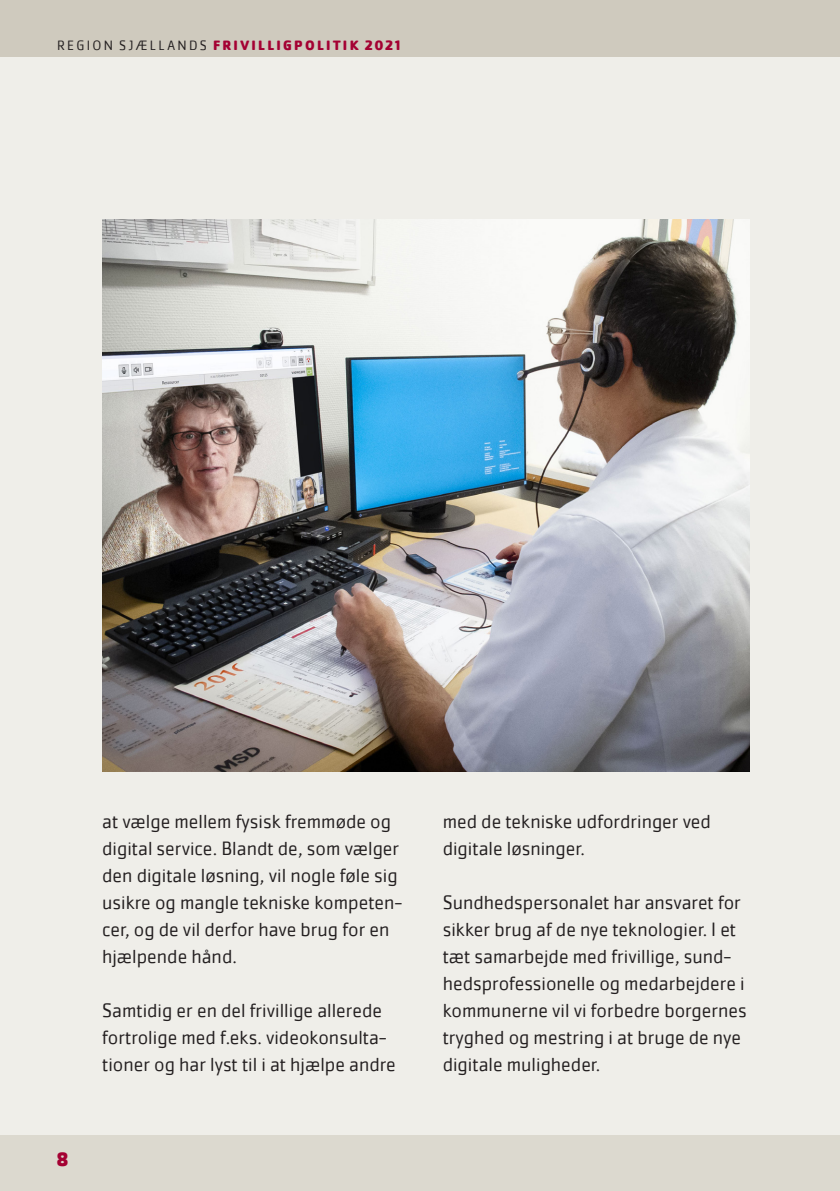
<style>
.page{position:relative;width:840px;height:1191px;background:#fff}
.page>*{position:absolute;margin:0;border:0;box-sizing:border-box;transform-origin:0 0}
.t1{font:300 20px/27px "Cachet Pro";color:#231f20}
.t2{font:800 20px "Cachet Pro";color:#a40133}
.t3{font:800 14px "Cachet Pro";letter-spacing:.16em;color:#a40133}
.s1{font-weight:300;color:#231f20}
</style>
<div class="page">
<div style="left:0;top:1134px;width:839px;height:57px;background:#dcd9cf"></div>
<div style="left:0;top:51px;width:839px;height:1083px;background:#efeee9"></div>
<div style="left:0;top:0;width:839px;height:57px;background:#cfcabe"></div>
<img style="left:102px;top:219px;width:646px;height:553px">
<p class="t3" style="left:57px;top:37px;width:344px"><span class="s1">REGION SJÆLLANDS</span> FRIVILLIGPOLITIK 2021</p>
<p class="t2" style="left:57px;top:1147px;width:13px">8</p>
<p class="t1" style="left:102px;top:808px;width:301px">at vælge mellem fysisk fremmøde og digital service. Blandt de, som vælger den digitale løsning, vil nogle føle sig usikre og mangle tekniske kompeten&shy;cer, og de vil derfor have brug for en hjælpende hånd.</p>
<p class="t1" style="left:102px;top:997px;width:295px">Samtidig er en del frivillige allerede fortrolige med f.eks. videokonsulta&shy;tioner og har lyst til i at hjælpe andre</p>
<p class="t1" style="left:442px;top:808px;width:270px">med de tekniske udfordringer ved digitale løsninger.</p>
<p class="t1" style="left:442px;top:889px;width:305px">Sundhedspersonalet har ansvaret for sikker brug af de nye teknologier. I et tæt samarbejde med frivillige, sund&shy;hedsprofessionelle og medarbejdere i kommunerne vil vi forbedre borgernes tryghed og mestring i at bruge de nye digitale muligheder.</p>
</div>
